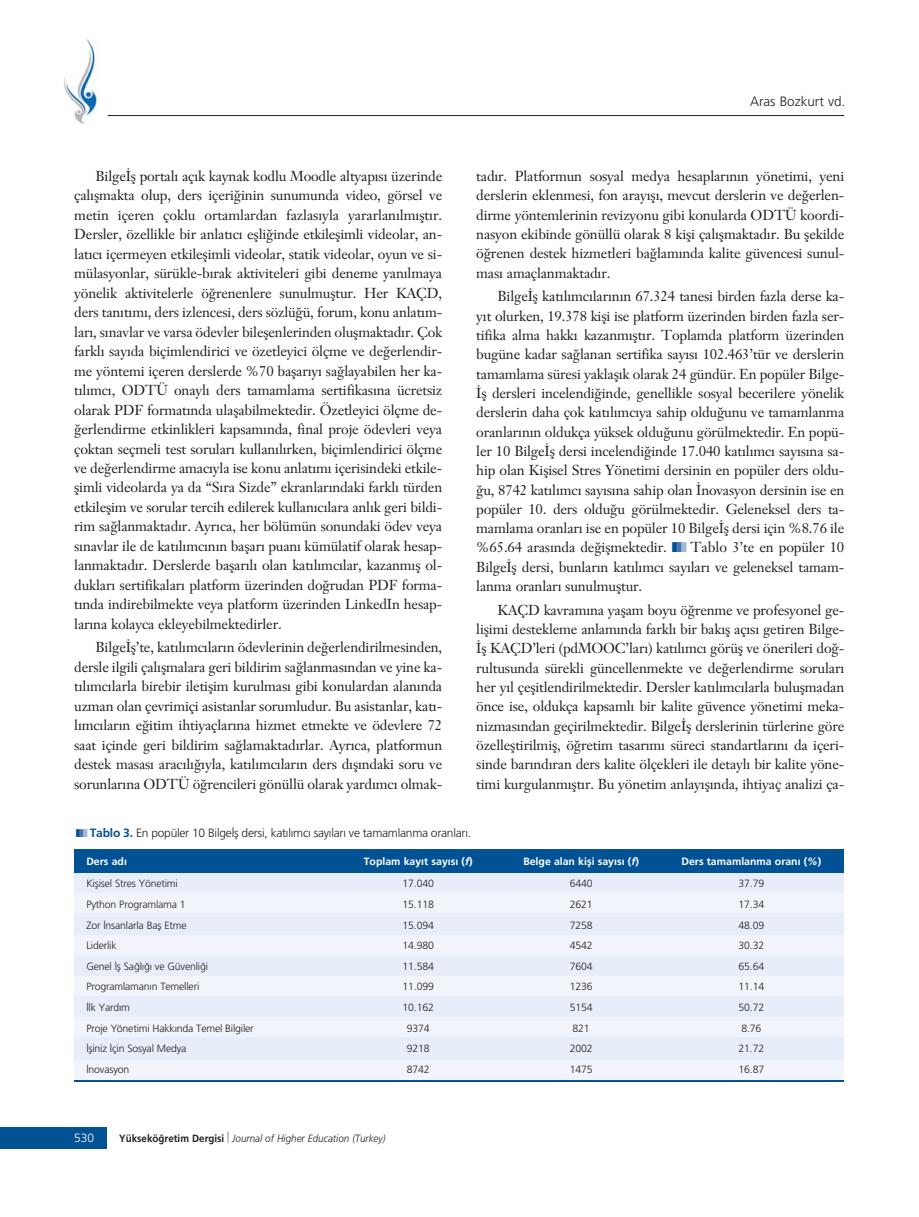
<style>
.page{position:relative;width:919px;height:1217px;background:#fff}
.page>*{position:absolute;margin:0;border:0;box-sizing:border-box;transform-origin:0 0}
.t1{font:14.25px/19.5px "Janson Text";letter-spacing:-.015em;color:#231f20;text-align:justify}
.t2{font:300 13.5px "Frutiger";color:#231f20}
.t3{font:300 12px "Frutiger";letter-spacing:-.02em;color:#231f20}
.t4{font:300 12px "Frutiger";color:#fff}
.t5{font:300 10.5px "Frutiger";letter-spacing:-.015em;color:#231f20}
.t6{font:700 10.5px "Frutiger";color:#fff}
.t7{font:italic 300 10.5px "Frutiger";color:#231f20;scale:.94 1}
.s1{color:#005295}
.s2{color:#4973ac}
.s3{color:#a4b5d6}
.s4{font-weight:700;color:#005295}
.s5{font-style:italic}
.s6{font-weight:700;font-style:normal}
</style>
<div class="page">
<div style="left:0;top:1127px;width:106px;height:21px;background:#005295"></div>
<img style="left:64px;top:38px;width:34px;height:87px">
<hr style="left:108px;top:115px;width:736px;height:1px;background:#231f20">
<div style="left:97px;top:107px;width:10px;height:9px;background:#fff"></div>
<div style="left:74px;top:872px;width:769px;height:204px;background:#e7eef9"></div>
<div style="left:74px;top:893px;width:769px;height:19px;background:#f1f5fb"></div>
<div style="left:74px;top:934px;width:769px;height:20px;background:#f1f5fb"></div>
<div style="left:74px;top:976px;width:769px;height:19px;background:#f1f5fb"></div>
<div style="left:74px;top:1017px;width:769px;height:19px;background:#f1f5fb"></div>
<div style="left:74px;top:1059px;width:769px;height:21px;background:#f1f5fb"></div>
<div style="left:74px;top:849px;width:769px;height:23px;background:#005295"></div>
<hr style="left:74px;top:1080px;width:769px;height:1px;background:#005295">
<p class="t1" style="left:74px;top:168px;width:369px;text-indent:21px">Bilge‹fl portal› aç›k kaynak kodlu Moodle altyap›s› üzerinde çal›flmakta olup, ders içeri¤inin sunumunda video, görsel ve metin içeren çoklu ortamlardan fazlas›yla yararlan›lm›flt›r.<br>Dersler, özellikle bir anlat›c› eflli¤inde etkileflimli videolar, an&shy;lat›c› içermeyen etkileflimli videolar, statik videolar, oyun ve si&shy;mülasyonlar, sürükle-b›rak aktiviteleri gibi deneme yan›lmaya yönelik aktivitelerle ö¤renenlere sunulmufltur. Her KAÇD, ders tan›t›m›, ders izlencesi, ders sözlü¤ü, forum, konu anlat›m&shy;lar›, s›navlar ve varsa ödevler bileflenlerinden oluflmaktad›r. Çok farkl› say›da biçimlendirici ve özetleyici ölçme ve de¤erlendir&shy;me yöntemi içeren derslerde %70 baflar›y› sa¤layabilen her ka&shy;t›l›mc›, ODTÜ onayl› ders tamamlama sertifikas›na ücretsiz olarak PDF format›nda ulaflabilmektedir. Özetleyici ölçme de-¤erlendirme etkinlikleri kapsam›nda, final proje ödevleri veya çoktan seçmeli test sorular› kullan›l›rken, biçimlendirici ölçme ve de¤erlendirme amac›yla ise konu anlat›m› içerisindeki etkile&shy;flimli videolarda ya da “S›ra Sizde” ekranlar›ndaki farkl› türden etkileflim ve sorular tercih edilerek kullan›c›lara anl›k geri bildi&shy;rim sa¤lanmaktad›r. Ayr›ca, her bölümün sonundaki ödev veya s›navlar ile de kat›l›mc›n›n baflar› puan› kümülatif olarak hesap&shy;lanmaktad›r. Derslerde baflar›l› olan kat›l›mc›lar, kazanm›fl ol&shy;duklar› sertifikalar› platform üzerinden do¤rudan PDF forma&shy;t›nda indirebilmekte veya platform üzerinden LinkedIn hesap&shy;lar›na kolayca ekleyebilmektedirler.</p>
<p class="t1" style="left:74px;top:639px;width:369px;text-indent:21px">Bilge‹fl’te, kat›l›mc›lar›n ödevlerinin de¤erlendirilmesinden, dersle ilgili çal›flmalara geri bildirim sa¤lanmas›ndan ve yine ka&shy;t›l›mc›larla birebir iletiflim kurulmas› gibi konulardan alan›nda uzman olan çevrimiçi asistanlar sorumludur. Bu asistanlar, kat›- l›mc›lar›n e¤itim ihtiyaçlar›na hizmet etmekte ve ödevlere 72 saat içinde geri bildirim sa¤lamaktad›rlar. Ayr›ca, platformun destek masas› arac›l›¤›yla, kat›l›mc›lar›n ders d›fl›ndaki soru ve sorunlar›na ODTÜ ö¤rencileri gönüllü olarak yard›mc› olmak-</p>
<p class="t2" style="left:750px;top:96px;width:97px">Aras Bozkurt vd.</p>
<p class="t1" style="left:476px;top:168px;width:369px">tad›r. Platformun sosyal medya hesaplar›n›n yönetimi, yeni derslerin eklenmesi, fon aray›fl›, mevcut derslerin ve de¤erlen&shy;dirme yöntemlerinin revizyonu gibi konularda ODTÜ koordi&shy;nasyon ekibinde gönüllü olarak 8 kifli çal›flmaktad›r. Bu flekilde ö¤renen destek hizmetleri ba¤lam›nda kalite güvencesi sunul&shy;mas› amaçlanmaktad›r.</p>
<p class="t1" style="left:476px;top:288px;width:369px;text-indent:21px">Bilge‹fl kat›l›mc›lar›n›n 67.324 tanesi birden fazla derse ka&shy;y›t olurken, 19.378 kifli ise platform üzerinden birden fazla ser&shy;tifika alma hakk› kazanm›flt›r. Toplamda platform üzerinden bugüne kadar sa¤lanan sertifika say›s› 102.463’tür ve derslerin tamamlama süresi yaklafl›k olarak 24 gündür. En popüler Bilge-‹fl dersleri incelendi¤inde, genellikle sosyal becerilere yönelik derslerin daha çok kat›l›mc›ya sahip oldu¤unu ve tamamlanma oranlar›n›n oldukça yüksek oldu¤unu görülmektedir. En popü&shy;ler 10 Bilge‹fl dersi incelendi¤inde 17.040 kat›l›mc› say›s›na sa&shy;hip olan Kiflisel Stres Yönetimi dersinin en popüler ders oldu-¤u, 8742 kat›l›mc› say›s›na sahip olan ‹novasyon dersinin ise en popüler 10. ders oldu¤u görülmektedir. Geleneksel ders ta&shy;mamlama oranlar› ise en popüler 10 Bilge‹fl dersi için %8.76 ile %65.64 aras›nda de¤iflmektedir. <span class="s1">❚</span><span class="s2">❚</span><span class="s3">❚</span> Tablo 3’te en popüler 10<br>Bilge‹fl dersi, bunlar›n kat›l›mc› say›lar› ve geleneksel tamam&shy;lanma oranlar› sunulmufltur.</p>
<p class="t1" style="left:476px;top:601px;width:369px;text-indent:21px">KAÇD kavram›na yaflam boyu ö¤renme ve profesyonel ge&shy;liflimi destekleme anlam›nda farkl› bir bak›fl aç›s› getiren Bilge-‹fl KAÇD’leri (pdMOOC’lar›) kat›l›mc› görüfl ve önerileri do¤- rultusunda sürekli güncellenmekte ve de¤erlendirme sorular› her y›l çeflitlendirilmektedir. Dersler kat›l›mc›larla buluflmadan önce ise, oldukça kapsaml› bir kalite güvence yönetimi meka&shy;nizmas›ndan geçirilmektedir. Bilge‹fl derslerinin türlerine göre özellefltirilmifl, ö¤retim tasar›m› süreci standartlar›n› da içeri&shy;sinde bar›nd›ran ders kalite ölçekleri ile detayl› bir kalite yöne&shy;timi kurgulanm›flt›r. Bu yönetim anlay›fl›nda, ihtiyaç analizi ça-</p>
<p class="t3" style="left:76px;top:827px;width:397px"><span class="s1">❚</span><span class="s2">❚</span><span class="s3">❚</span> <span class="s4">Tablo 3.</span> En popüler 10 Bilge‹fl dersi, kat›l›mc› say›lar› ve tamamlanma oranlar›.</p>
<p class="t6" style="left:86px;top:857px;width:42px">Ders ad›</p>
<p class="t6" style="left:364px;top:857px;width:110px">Toplam kay›t say›s› (<span class="s5">f</span>)</p>
<p class="t6" style="left:523px;top:857px;width:117px">Belge alan kifli say›s› (<span class="s5">f</span>)</p>
<p class="t6" style="left:681px;top:857px;width:141px">Ders tamamlanma oran› (<span class="s5">%</span>)</p>
<p class="t5" style="left:86px;top:879px;width:93px">Kiflisel Stres Yönetimi</p>
<p class="t5" style="left:402px;top:879px;width:33px">17.040</p>
<p class="t5" style="left:569px;top:879px;width:24px">6440</p>
<p class="t5" style="left:738px;top:879px;width:27px">37.79</p>
<p class="t5" style="left:86px;top:899px;width:101px">Python Programlama 1</p>
<p class="t5" style="left:402px;top:899px;width:33px">15.118</p>
<p class="t5" style="left:569px;top:899px;width:24px">2621</p>
<p class="t5" style="left:738px;top:899px;width:27px">17.34</p>
<p class="t5" style="left:86px;top:920px;width:102px">Zor ‹nsanlarla Bafl Etme</p>
<p class="t5" style="left:402px;top:920px;width:33px">15.094</p>
<p class="t5" style="left:569px;top:920px;width:24px">7258</p>
<p class="t5" style="left:738px;top:920px;width:27px">48.09</p>
<p class="t5" style="left:86px;top:941px;width:32px">Liderlik</p>
<p class="t5" style="left:402px;top:941px;width:33px">14.980</p>
<p class="t5" style="left:569px;top:941px;width:24px">4542</p>
<p class="t5" style="left:738px;top:941px;width:27px">30.32</p>
<p class="t5" style="left:86px;top:961px;width:123px">Genel ‹fl Sa¤l›¤› ve Güvenli¤i</p>
<p class="t5" style="left:402px;top:961px;width:33px">11.584</p>
<p class="t5" style="left:569px;top:961px;width:24px">7604</p>
<p class="t5" style="left:738px;top:961px;width:27px">65.64</p>
<p class="t5" style="left:86px;top:982px;width:114px">Programlaman›n Temelleri</p>
<p class="t5" style="left:402px;top:982px;width:33px">11.099</p>
<p class="t5" style="left:569px;top:982px;width:24px">1236</p>
<p class="t5" style="left:738px;top:982px;width:27px">11.14</p>
<p class="t5" style="left:86px;top:1002px;width:45px">‹lk Yard›m</p>
<p class="t5" style="left:402px;top:1002px;width:33px">10.162</p>
<p class="t5" style="left:569px;top:1002px;width:24px">5154</p>
<p class="t5" style="left:738px;top:1002px;width:27px">50.72</p>
<p class="t5" style="left:86px;top:1023px;width:169px">Proje Yönetimi Hakk›nda Temel Bilgiler</p>
<p class="t5" style="left:407px;top:1023px;width:24px">9374</p>
<p class="t5" style="left:572px;top:1023px;width:19px">821</p>
<p class="t5" style="left:741px;top:1023px;width:21px">8.76</p>
<p class="t5" style="left:86px;top:1044px;width:102px">‹fliniz ‹çin Sosyal Medya</p>
<p class="t5" style="left:407px;top:1044px;width:24px">9218</p>
<p class="t5" style="left:569px;top:1044px;width:24px">2002</p>
<p class="t5" style="left:738px;top:1044px;width:27px">21.72</p>
<p class="t5" style="left:86px;top:1064px;width:44px">‹novasyon</p>
<p class="t5" style="left:407px;top:1064px;width:24px">8742</p>
<p class="t5" style="left:569px;top:1064px;width:24px">1475</p>
<p class="t5" style="left:738px;top:1064px;width:27px">16.87</p>
<p class="t4" style="left:74px;top:1132px;width:22px">530</p>
<p class="t7" style="left:119px;top:1133px;width:285px"><span class="s6">Yüksekö¤retim Dergisi</span> Journal of Higher Education (Turkey)</p>
</div>
